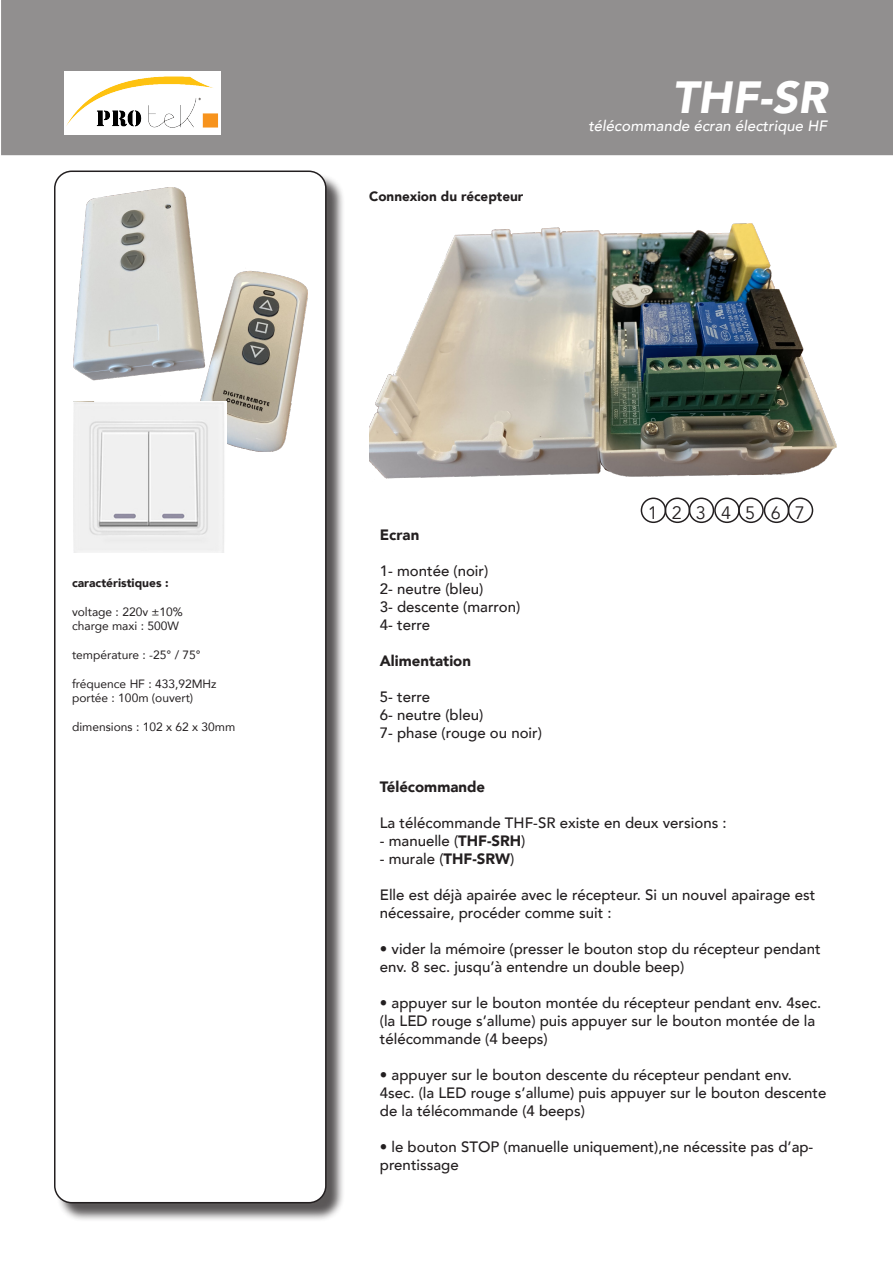
<style>
.page{position:relative;width:893px;height:1263px;background:#fff}
.page>*{position:absolute;margin:0;border:0;box-sizing:border-box;transform-origin:0 0}
.t1{font:italic 900 45px "Avenir";color:#fff}
.t2{font:18px "Avenir";color:#231f20}
.t3{font:500 15px/18px "Avenir";color:#231f20}
.t4{font:italic 500 15px "Avenir";color:#fff}
.t5{font:900 15px "Avenir";color:#231f20}
.t6{font:900 13.5px "Avenir";color:#231f20}
.t7{font:12px "Avenir";color:#231f20}
.t8{font:900 12px "Avenir";color:#231f20}
.s1{font-weight:900}
</style>
<div class="page">
<div style="left:1px;top:0;width:892px;height:155px;background:#918f8f"></div>
<div style="left:56px;top:173px;width:289px;height:1049px;background:#231f20;opacity:.75"></div>
<div style="left:55px;top:171px;width:271px;height:1032px;background:#fff;border-radius:17px"></div>
<div style="left:54px;top:171px;width:273px;height:1032px;border:2px solid #231f20;border-radius:17px"></div>
<img style="left:64px;top:72px;width:157px;height:63px">
<img style="left:73px;top:188px;width:234px;height:263px">
<img style="left:369px;top:223px;width:468px;height:256px">
<div style="left:641px;top:497px;width:25px;height:26px;border:2px solid #231f20;border-radius:50%"></div>
<div style="left:788px;top:497px;width:25px;height:26px;border:2px solid #231f20;border-radius:50%"></div>
<div style="left:764px;top:497px;width:25px;height:26px;border:2px solid #231f20;border-radius:50%"></div>
<div style="left:738px;top:497px;width:26px;height:26px;border:2px solid #231f20;border-radius:50%"></div>
<div style="left:714px;top:497px;width:26px;height:26px;border:2px solid #231f20;border-radius:50%"></div>
<div style="left:689px;top:497px;width:25px;height:26px;border:2px solid #231f20;border-radius:50%"></div>
<div style="left:665px;top:497px;width:25px;height:26px;border:2px solid #231f20;border-radius:50%"></div>
<img style="left:73px;top:401px;width:153px;height:152px">
<p class="t8" style="left:72px;top:572px;width:98px">caractéristiques :</p>
<p class="t7" style="left:72px;top:602px;width:112px">voltage : 220v ±10%</p>
<p class="t7" style="left:72px;top:616px;width:108px">charge maxi : 500W</p>
<p class="t7" style="left:72px;top:645px;width:130px">température : -25° / 75°</p>
<p class="t7" style="left:72px;top:674px;width:146px">fréquence HF : 433,92MHz</p>
<p class="t7" style="left:72px;top:688px;width:123px">portée : 100m (ouvert)</p>
<p class="t7" style="left:72px;top:717px;width:165px">dimensions : 102 x 62 x 30mm</p>
<p class="t6" style="left:369px;top:185px;width:156px">Connexion du récepteur</p>
<p class="t1" style="left:672px;top:60px;width:156px">THF-SR</p>
<p class="t4" style="left:588px;top:117px;width:240px">télécommande écran électrique HF</p>
<p class="t2" style="left:648px;top:502px;width:12px">1</p>
<p class="t2" style="left:672px;top:502px;width:12px">2</p>
<p class="t2" style="left:696px;top:502px;width:12px">3</p>
<p class="t2" style="left:721px;top:502px;width:12px">4</p>
<p class="t2" style="left:745px;top:502px;width:12px">5</p>
<p class="t2" style="left:771px;top:502px;width:12px">6</p>
<p class="t2" style="left:795px;top:502px;width:12px">7</p>
<p class="t5" style="left:380px;top:522px;width:41px">Ecran</p>
<p class="t3" style="left:380px;top:561px;width:110px">1- montée (noir)</p>
<p class="t3" style="left:380px;top:579px;width:105px">2- neutre (bleu)</p>
<p class="t3" style="left:380px;top:597px;width:142px">3- descente (marron)</p>
<p class="t3" style="left:380px;top:615px;width:52px">4- terre</p>
<p class="t5" style="left:380px;top:648px;width:93px">Alimentation</p>
<p class="t3" style="left:380px;top:687px;width:52px">5- terre</p>
<p class="t3" style="left:380px;top:705px;width:105px">6- neutre (bleu)</p>
<p class="t3" style="left:380px;top:723px;width:164px">7- phase (rouge ou noir)</p>
<p class="t5" style="left:380px;top:774px;width:107px">Télécommande</p>
<p class="t3" style="left:380px;top:813px;width:348px">La télécommande THF-SR existe en deux versions :</p>
<p class="t3" style="left:380px;top:831px;width:147px">- manuelle (<span class="s1">THF-SRH</span>)</p>
<p class="t3" style="left:380px;top:849px;width:136px">- murale (<span class="s1">THF-SRW</span>)</p>
<p class="t3" style="left:380px;top:885px;width:437px">Elle est déjà apairée avec le récepteur. Si un nouvel apairage est nécessaire, procéder comme suit :</p>
<p class="t3" style="left:380px;top:939px;width:442px">• vider la mémoire (presser le bouton stop du récepteur pendant env. 8 sec. jusqu’à entendre un double beep)</p>
<p class="t3" style="left:380px;top:993px;width:443px">• appuyer sur le bouton montée du récepteur pendant env. 4sec. (la LED rouge s’allume) puis appuyer sur le bouton montée de la télécommande (4 beeps)</p>
<p class="t3" style="left:380px;top:1065px;width:448px">• appuyer sur le bouton descente du récepteur pendant env.<br>4sec. (la LED rouge s’allume) puis appuyer sur le bouton descente de la télécommande (4 beeps)</p>
<p class="t3" style="left:380px;top:1137px;width:435px">• le bouton STOP (manuelle uniquement),ne nécessite pas d’ap&shy;prentissage</p>
</div>
